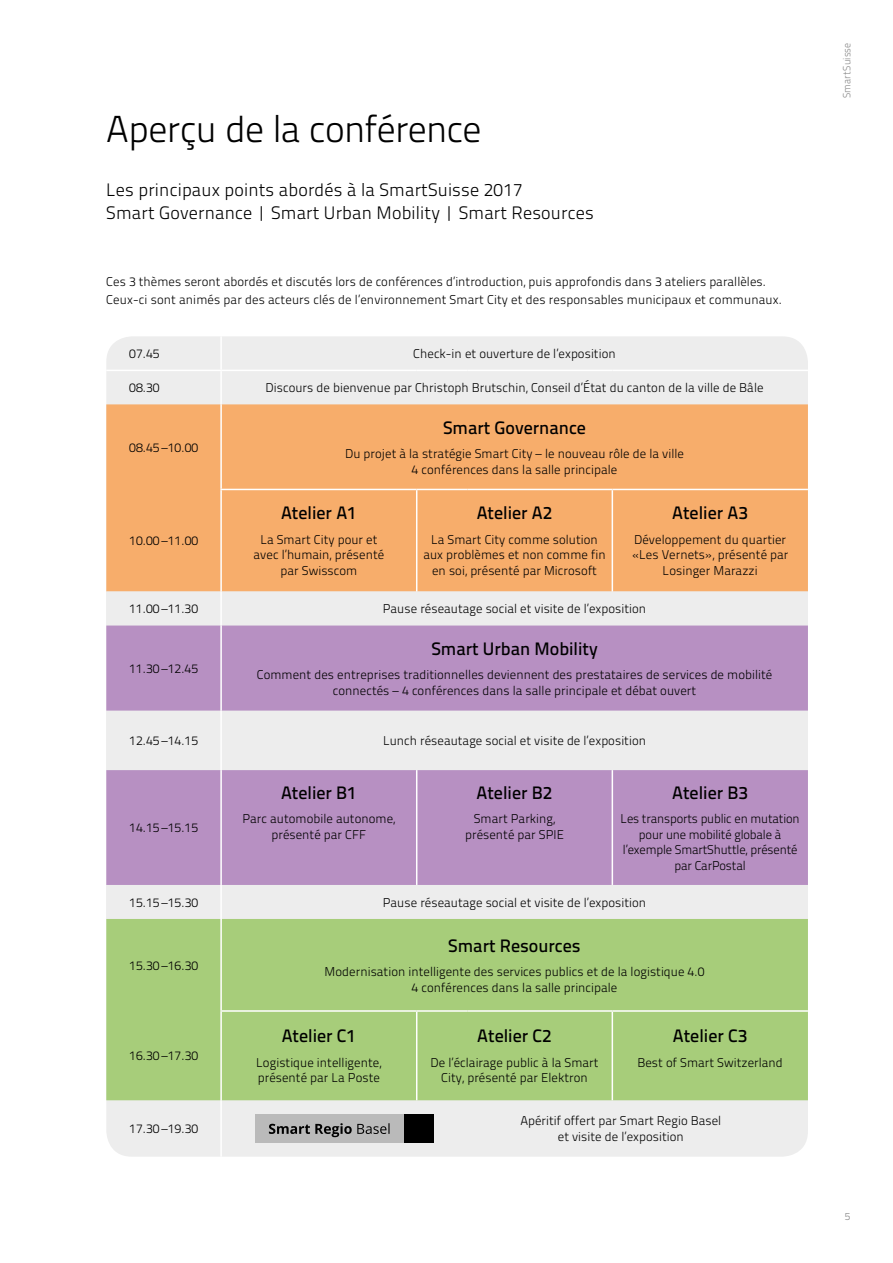
<style>
.page{position:relative;width:893px;height:1263px;background:#fff}
.page>*{position:absolute;margin:0;border:0;box-sizing:border-box;transform-origin:0 0}
.t1{font:37.5px "Titillium Text 25 L 250 wt";letter-spacing:-.02em;color:#000}
.t2{font:18px "Titillium Text 25 L 600 wt";color:#000}
.t3{font:18px/22.5px "Titillium Text 25 L 250 wt";letter-spacing:.01em;color:#000}
.t4{font:12.75px/15.8px "Titillium Text 25 L 250 wt";letter-spacing:.005em;color:#000;text-align:center}
.t5{font:10.5px "Titillium Text 25 L 250 wt";letter-spacing:.015em;color:#878787;scale:.94 1}
.t6{font:10.5px "Titillium Text 25 L 250 wt";letter-spacing:.015em;color:#878787}
</style>
<div class="page">
<div style="left:106px;top:336px;width:702px;height:821px;background:#ededed;border-radius:26px"></div>
<div style="left:106px;top:404px;width:702px;height:187px;background:#f7ad6b"></div>
<svg style="left:106px;top:625px;width:702px;height:260px;fill:#b790c2"></svg>
<div style="left:106px;top:919px;width:702px;height:181px;background:#a7cd7a"></div>
<hr style="left:220px;top:336px;width:2px;height:34px;background:#fff">
<hr style="left:220px;top:371px;width:2px;height:33px;background:#fff">
<hr style="left:220px;top:591px;width:2px;height:34px;background:#fff">
<hr style="left:220px;top:711px;width:2px;height:59px;background:#fff">
<hr style="left:220px;top:885px;width:2px;height:34px;background:#fff">
<hr style="left:220px;top:919px;width:2px;height:91px;background:#fff">
<hr style="left:220px;top:1012px;width:2px;height:88px;background:#fff">
<hr style="left:220px;top:404px;width:2px;height:85px;background:#fff">
<hr style="left:220px;top:490px;width:2px;height:101px;background:#fff">
<hr style="left:220px;top:625px;width:2px;height:86px;background:#fff">
<hr style="left:416px;top:490px;width:1px;height:101px;background:#fff">
<hr style="left:612px;top:490px;width:1px;height:101px;background:#fff">
<hr style="left:220px;top:489px;width:197px;height:1px;background:#fff">
<hr style="left:417px;top:489px;width:51px;height:1px;background:#fff">
<hr style="left:468px;top:489px;width:144px;height:1px;background:#fff">
<hr style="left:612px;top:489px;width:196px;height:1px;background:#fff">
<hr style="left:220px;top:770px;width:2px;height:115px;background:#fff">
<hr style="left:416px;top:770px;width:1px;height:115px;background:#fff">
<hr style="left:612px;top:770px;width:1px;height:115px;background:#fff">
<hr style="left:220px;top:1010px;width:197px;height:2px;background:#fff">
<hr style="left:417px;top:1010px;width:51px;height:2px;background:#fff">
<hr style="left:416px;top:1012px;width:1px;height:88px;background:#fff">
<hr style="left:468px;top:1010px;width:144px;height:2px;background:#fff">
<hr style="left:612px;top:1010px;width:196px;height:2px;background:#fff">
<hr style="left:612px;top:1012px;width:1px;height:88px;background:#fff">
<hr style="left:220px;top:1100px;width:2px;height:57px;background:#fff">
<hr style="left:106px;top:370px;width:115px;height:1px;background:#fff">
<hr style="left:221px;top:370px;width:196px;height:1px;background:#fff">
<hr style="left:417px;top:370px;width:51px;height:1px;background:#fff">
<hr style="left:468px;top:370px;width:144px;height:1px;background:#fff">
<hr style="left:612px;top:370px;width:196px;height:1px;background:#fff">
<div style="left:255px;top:1114px;width:150px;height:29px;background:#bababa"></div>
<div style="left:404px;top:1114px;width:30px;height:29px;background:#000"></div>
<svg style="left:269px;top:1123px;width:121px;height:14px"></svg>
<h1 class="t1" style="left:106px;top:102px;width:377px">Aperçu de la conférence</h1>
<h2 class="t3" style="left:106px;top:178px;width:489px">Les principaux points abordés à la SmartSuisse 2017<br>Smart Governance | Smart Urban Mobility | Smart Resources</h2>
<p class="t4" style="left:106px;top:272px;width:677px;line-height:18px;text-align:left">Ces 3 thèmes seront abordés et discutés lors de conférences d’introduction, puis approfondis dans 3 ateliers parallèles.<br>Ceux-ci sont animés par des acteurs clés de l’environnement Smart City et des responsables municipaux et communaux.</p>
<p class="t4" style="left:129px;top:439px;width:71px">08.45 –10.00</p>
<p class="t4" style="left:129px;top:532px;width:71px">10.00 –11.00</p>
<p class="t4" style="left:413px;top:345px;width:204px">Check-in et ouverture de l’exposition</p>
<p class="t4" style="left:265px;top:379px;width:500px">Discours de bienvenue par Christoph Brutschin, Conseil d’État du canton de la ville de Bâle</p>
<h2 class="t2" style="left:443px;top:414px;width:144px">Smart Governance</h2>
<p class="t4" style="left:345px;top:445px;width:340px">Du projet à la stratégie Smart City – le nouveau rôle de la ville<br>4 conférences dans la salle principale</p>
<h2 class="t2" style="left:281px;top:499px;width:77px">Atelier A1</h2>
<p class="t4" style="left:254px;top:531px;width:132px">La Smart City pour et avec l’humain, présenté par Swisscom</p>
<h2 class="t2" style="left:477px;top:499px;width:77px">Atelier A2</h2>
<p class="t4" style="left:423px;top:531px;width:184px">La Smart City comme solution aux problèmes et non comme fin en soi, présenté par Microsoft</p>
<h2 class="t2" style="left:672px;top:499px;width:77px">Atelier A3</h2>
<p class="t4" style="left:632px;top:531px;width:158px">Développement du quartier «Les Vernets», présenté par<br>Losinger Marazzi</p>
<p class="t4" style="left:129px;top:600px;width:71px">11.00 –11.30</p>
<p class="t4" style="left:383px;top:600px;width:265px">Pause réseautage social et visite de l’exposition</p>
<p class="t4" style="left:129px;top:660px;width:71px">11.30 –12.45</p>
<h2 class="t2" style="left:431px;top:635px;width:168px">Smart Urban Mobility</h2>
<p class="t4" style="left:257px;top:666px;width:517px">Comment des entreprises traditionnelles deviennent des prestataires de services de mobilité connectés – 4 conférences dans la salle principale et débat ouvert</p>
<p class="t4" style="left:129px;top:732px;width:71px">12.45 –14.15</p>
<p class="t4" style="left:383px;top:732px;width:265px">Lunch réseautage social et visite de l’exposition</p>
<p class="t4" style="left:129px;top:819px;width:71px">14.15 –15.15</p>
<h2 class="t2" style="left:281px;top:779px;width:77px">Atelier B1</h2>
<p class="t4" style="left:242px;top:810px;width:155px">Parc automobile autonome, présenté par CFF</p>
<h2 class="t2" style="left:477px;top:779px;width:77px">Atelier B2</h2>
<p class="t4" style="left:465px;top:810px;width:100px">Smart Parking, présenté par SPIE</p>
<h2 class="t2" style="left:672px;top:779px;width:77px">Atelier B3</h2>
<p class="t4" style="left:621px;top:810px;width:180px">Les transports public en mutation pour une mobilité globale à l’exemple SmartShuttle, présenté par CarPostal</p>
<p class="t4" style="left:129px;top:894px;width:71px">15.15 –15.30</p>
<p class="t4" style="left:383px;top:894px;width:265px">Pause réseautage social et visite de l’exposition</p>
<p class="t4" style="left:129px;top:957px;width:71px">15.30 –16.30</p>
<p class="t4" style="left:129px;top:1047px;width:71px">16.30 –17.30</p>
<h2 class="t2" style="left:448px;top:932px;width:134px">Smart Resources</h2>
<p class="t4" style="left:325px;top:963px;width:381px">Modernisation intelligente des services publics et de la logistique 4.0<br>4 conférences dans la salle principale</p>
<h2 class="t2" style="left:282px;top:1022px;width:76px">Atelier C1</h2>
<p class="t4" style="left:256px;top:1054px;width:127px;text-align:left">Logistique intelligente, présenté par La Poste</p>
<h2 class="t2" style="left:477px;top:1022px;width:76px">Atelier C2</h2>
<p class="t4" style="left:431px;top:1054px;width:169px">De l’éclairage public à la Smart<br>City, présenté par Elektron</p>
<h2 class="t2" style="left:673px;top:1022px;width:76px">Atelier C3</h2>
<p class="t4" style="left:637px;top:1054px;width:147px">Best of Smart Switzerland</p>
<p class="t4" style="left:129px;top:1120px;width:71px">17.30 –19.30</p>
<p class="t4" style="left:520px;top:1112px;width:202px">Apéritif offert par Smart Regio Basel et visite de l’exposition</p>
<p class="t5" style="left:839px;top:98px;width:61px;rotate:-90deg">SmartSuisse</p>
<p class="t6" style="left:845px;top:1209px;width:7px">5</p>
</div>
